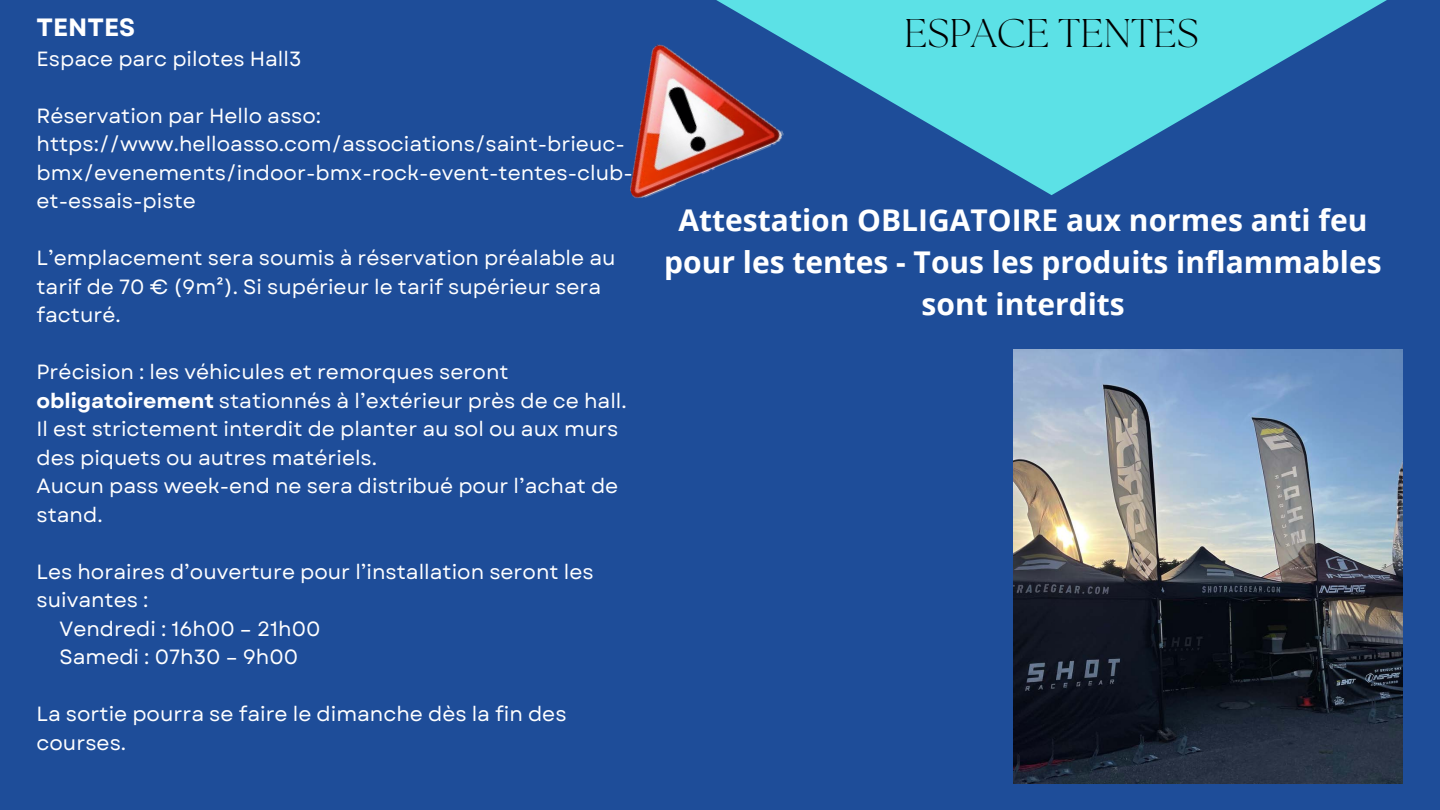
<style>
.page{position:relative;width:1440px;height:810px;background:#1e4d99}
.page>*{position:absolute;margin:0;border:0;box-sizing:border-box;transform-origin:0 0}
.t1{font:300 40px "The Seasons";color:#000}
.t2{font:700 30px/42px "Open Sans";color:#fff;text-align:center}
.t3{font:700 25px "Garet";color:#fff}
.t4{font:20.6px/28.5px "Garet";color:#fff}
.s1{font-weight:700}
</style>
<div class="page">
<svg style="left:716px;top:0;width:671px;height:195px;fill:#5ce1e6"></svg>
<img style="left:1013px;top:349px;width:389px;height:434px">
<img style="left:630px;top:13px;width:156px;height:186px">
<p class="t3" style="left:37px;top:9px;width:100px">TENTES</p>
<p class="t4" style="left:37px;top:45px;width:266px">Espace parc pilotes Hall3</p>
<p class="t4" style="left:37px;top:102px;width:598px">Réservation par Hello asso: https://www.helloasso.com/associations/saint-brieuc&shy;bmx/evenements/indoor-bmx-rock-event-tentes-club&shy;et-essais-piste</p>
<p class="t4" style="left:37px;top:244px;width:581px">L’emplacement sera soumis à réservation préalable au tarif de 70 € (9m²). Si supérieur le tarif supérieur sera facturé.</p>
<p class="t4" style="left:37px;top:358px;width:592px">Précision : les véhicules et remorques seront <span class="s1">obligatoirement</span> stationnés à l’extérieur près de ce hall.<br>Il est strictement interdit de planter au sol ou aux murs des piquets ou autres matériels.<br>Aucun pass week-end ne sera distribué pour l’achat de stand.</p>
<p class="t4" style="left:37px;top:558px;width:559px">Les horaires d’ouverture pour l’installation seront les</p>
<p class="t4" style="left:37px;top:586px;width:113px">suivantes :</p>
<p class="t4" style="left:59px;top:615px;width:262px">Vendredi : 16h00 – 21h00</p>
<p class="t4" style="left:59px;top:643px;width:240px">Samedi : 07h30 – 9h00</p>
<p class="t4" style="left:37px;top:700px;width:532px">La sortie pourra se faire le dimanche dès la fin des courses.</p>
<h1 class="t1" style="left:904px;top:15px;width:296px">ESPACE TENTES</h1>
<h2 class="t2" style="left:664px;top:199px;width:719px">Attestation OBLIGATOIRE aux normes anti feu pour les tentes - Tous les produits inflammables sont interdits</h2>
</div>
